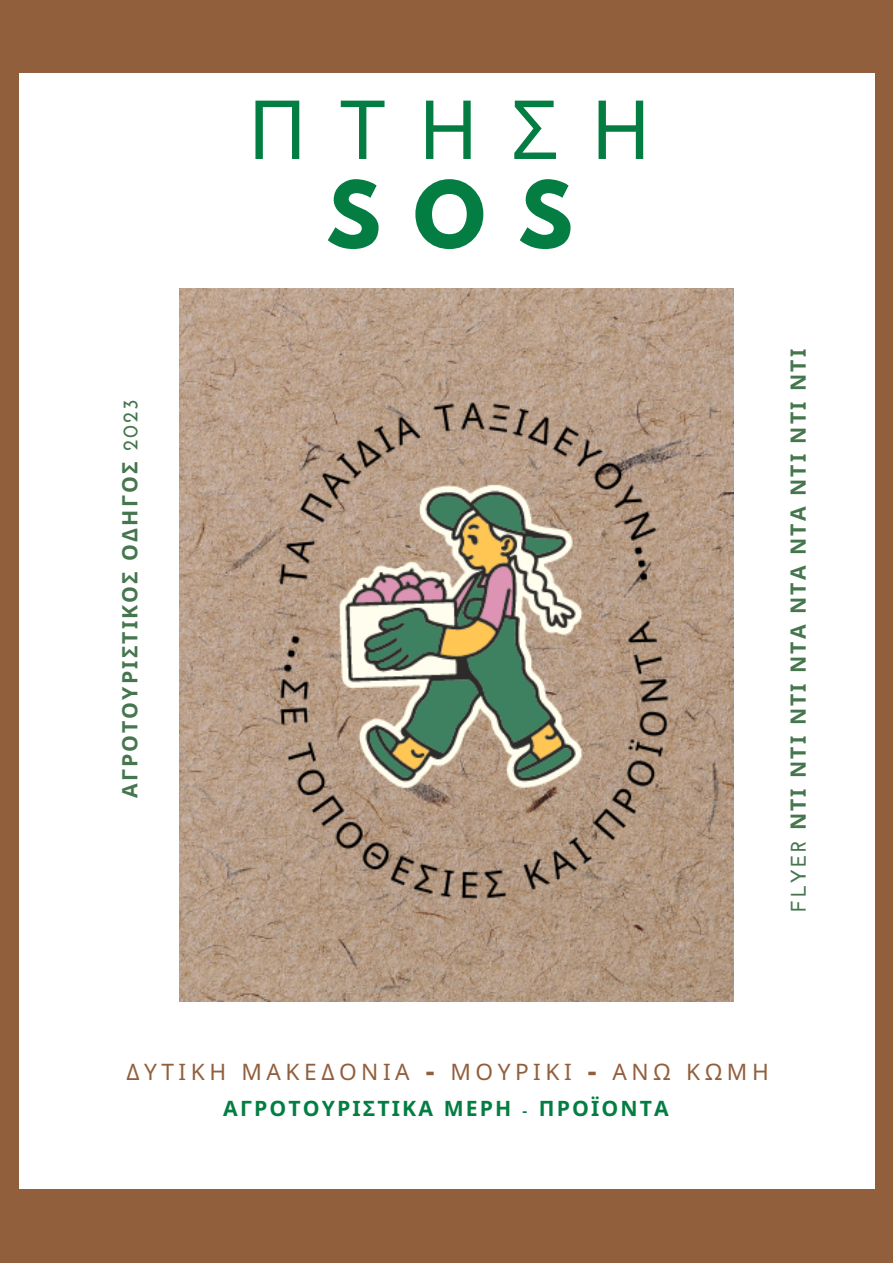
<style>
.page{position:relative;width:893px;height:1264px;background:#fff}
.page>*{position:absolute;margin:0;border:0;box-sizing:border-box;transform-origin:0 0}
.t1{font:81.75px "Noto Sans";letter-spacing:.4em;color:#047d43}
.t2{font:700 81.75px "League Spartan";color:#047d43}
.t3{font:22.65px "Noto Sans";letter-spacing:.2em;color:#925f3c}
.t4{font:700 21.15px "Noto Sans";letter-spacing:.1em;color:#45764e}
.t5{font:700 21.15px "Noto Sans";letter-spacing:.1em;color:#047d43}
.s1{font-family:"Josefin Sans"}
.s2{font-family:"League Spartan";font-weight:700}
</style>
<div class="page">
<div style="left:0;top:0;width:892px;height:1262px;background:#925f3c"></div>
<div style="left:20px;top:73px;width:854px;height:1115px;background:#fff"></div>
<img style="left:180px;top:289px;width:553px;height:712px">
<p class="t4" style="left:115px;top:798px;width:400px;rotate:-90deg">ΑΓΡΟΤΟΥΡΙΣΤΙΚΟΣ ΟΔΗΓΟΣ <span class="s1">2023</span></p>
<p class="t1" style="left:247px;top:72px;width:405px">ΠΤΗΣΗ</p>
<p class="t2" style="left:326px;top:174px;width:248px">SOS</p>
<p class="t4" style="left:783px;top:911px;width:564px;rotate:-90deg"><span class="s1">FLYER</span> ΝΤΙ ΝΤΙ ΝΤΙ ΝΤΑ ΝΤΑ ΝΤΑ ΝΤΙ ΝΤΙ ΝΤΙ</p>
<p class="t3" style="left:126px;top:1055px;width:644px">ΔΥΤΙΚΗ ΜΑΚΕΔΟΝΙΑ <span class="s2">-</span> ΜΟΥΡΙΚΙ <span class="s2">-</span> ΑΝΩ ΚΩΜΗ</p>
<p class="t5" style="left:223px;top:1093px;width:447px">ΑΓΡΟΤΟΥΡΙΣΤΙΚΑ ΜΕΡΗ <span class="s1">-</span> ΠΡΟΪΟΝΤΑ</p>
</div>
